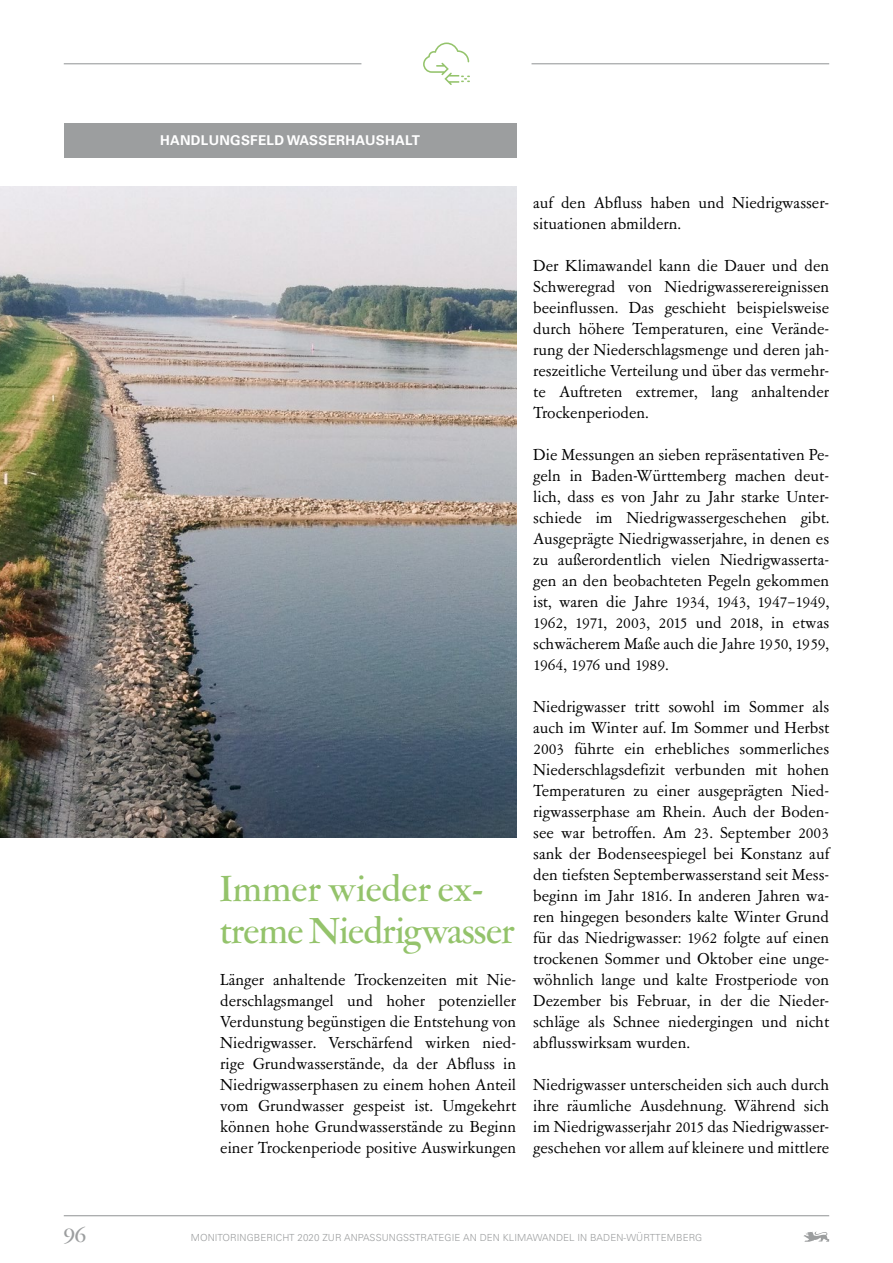
<style>
.page{position:relative;width:893px;height:1263px;background:#fff}
.page>*{position:absolute;margin:0;border:0;box-sizing:border-box;transform-origin:0 0}
.H2_HEADER25_gara_grü{font:500 37.5px/42px "Garamont Amst SH";letter-spacing:-.01em;color:#94c36b}
.t1{font:500 22.5px "Garamont Amst SH";color:#9c9e9f}
.P_COPY{font:16.5px/21px "Garamont Amst SB";color:#000;text-align:justify}
.t2{font:700 13.5px "Univers LT Std";letter-spacing:.02em;color:#fff}
.t3{font:300 9.75px "Univers LT Std";letter-spacing:.01em;color:#9c9e9f}
</style>
<div class="page">
<hr style="left:64px;top:1215px;width:765px;height:1px;background:#9c9e9f">
<svg style="left:804px;top:1231px;width:25px;height:11px"></svg>
<hr style="left:64px;top:63px;width:297px;height:1px;background:#9c9e9f">
<hr style="left:531px;top:63px;width:298px;height:1px;background:#9c9e9f">
<svg style="left:423px;top:43px;width:47px;height:42px"></svg>
<div style="left:64px;top:124px;width:452px;height:34px;background:#9c9e9f"></div>
<img style="left:0;top:187px;width:516px;height:651px">
<p class="t2" style="left:160px;top:132px;width:261px">HANDLUNGSFELD WASSERHAUSHALT</p>
<h2 class="H2_HEADER25_gara_grü" style="left:220px;top:869px;width:296px">Immer wieder ex&shy;treme Niedrigwasser</h2>
<p class="P_COPY" style="left:220px;top:970px;width:297px">Länger anhaltende Trockenzeiten mit Nie&shy;derschlagsmangel und hoher potenzieller Verdunstung begünstigen die Entstehung von Niedrigwasser. Verschärfend wirken nied&shy;rige Grundwasserstände, da der Abfluss in Niedrigwasserphasen zu einem hohen Anteil vom Grundwasser gespeist ist. Umgekehrt können hohe Grundwasserstände zu Beginn einer Trockenperiode positive Auswirkungen</p>
<p class="P_COPY" style="left:533px;top:193px;width:296px">auf den Abfluss haben und Niedrigwasser&shy;situationen abmildern.</p>
<p class="P_COPY" style="left:533px;top:256px;width:297px">Der Klimawandel kann die Dauer und den Schweregrad von Niedrigwasserereignissen beeinflussen. Das geschieht beispielsweise durch höhere Temperaturen, eine Verände&shy;rung der Niederschlagsmenge und deren jah&shy;reszeitliche Verteilung und über das vermehr&shy;te Auftreten extremer, lang anhaltender Trockenperioden.</p>
<p class="P_COPY" style="left:533px;top:445px;width:297px">Die Messungen an sieben repräsentativen Pe&shy;geln in Baden-Württemberg machen deut&shy;lich, dass es von Jahr zu Jahr starke Unter&shy;schiede im Niedrigwassergeschehen gibt.<br>Ausgeprägte Niedrigwasserjahre, in denen es zu außerordentlich vielen Niedrigwasserta&shy;gen an den beobachteten Pegeln gekommen ist, waren die Jahre 1934, 1943, 1947–1949, 1962, 1971, 2003, 2015 und 2018, in etwas schwächerem Maße auch die Jahre 1950, 1959, 1964, 1976 und 1989.</p>
<p class="P_COPY" style="left:533px;top:697px;width:297px">Niedrigwasser tritt sowohl im Sommer als auch im Winter auf. Im Sommer und Herbst 2003 führte ein erhebliches sommerliches Niederschlagsdefizit verbunden mit hohen Temperaturen zu einer ausgeprägten Nied&shy;rigwasserphase am Rhein. Auch der Boden&shy;see war betroffen. Am 23. September 2003 sank der Bodenseespiegel bei Konstanz auf den tiefsten Septemberwasserstand seit Mess&shy;beginn im Jahr 1816. In anderen Jahren wa&shy;ren hingegen besonders kalte Winter Grund für das Niedrigwasser: 1962 folgte auf einen trockenen Sommer und Oktober eine unge&shy;wöhnlich lange und kalte Frostperiode von Dezember bis Februar, in der die Nieder&shy;schläge als Schnee niedergingen und nicht abflusswirksam wurden.</p>
<p class="P_COPY" style="left:533px;top:1075px;width:297px">Niedrigwasser unterscheiden sich auch durch ihre räumliche Ausdehnung. Während sich im Niedrigwasserjahr 2015 das Niedrigwasser&shy;geschehen vor allem auf kleinere und mittlere</p>
<h2 class="t1" style="left:64px;top:1222px;width:24px">96</h2>
<p class="t3" style="left:191px;top:1232px;width:513px">MONITORINGBERICHT 2020 ZUR ANPASSUNGSSTRATEGIE AN DEN KLIMAWANDEL IN BADEN-WÜRTTEMBERG</p>
</div>
